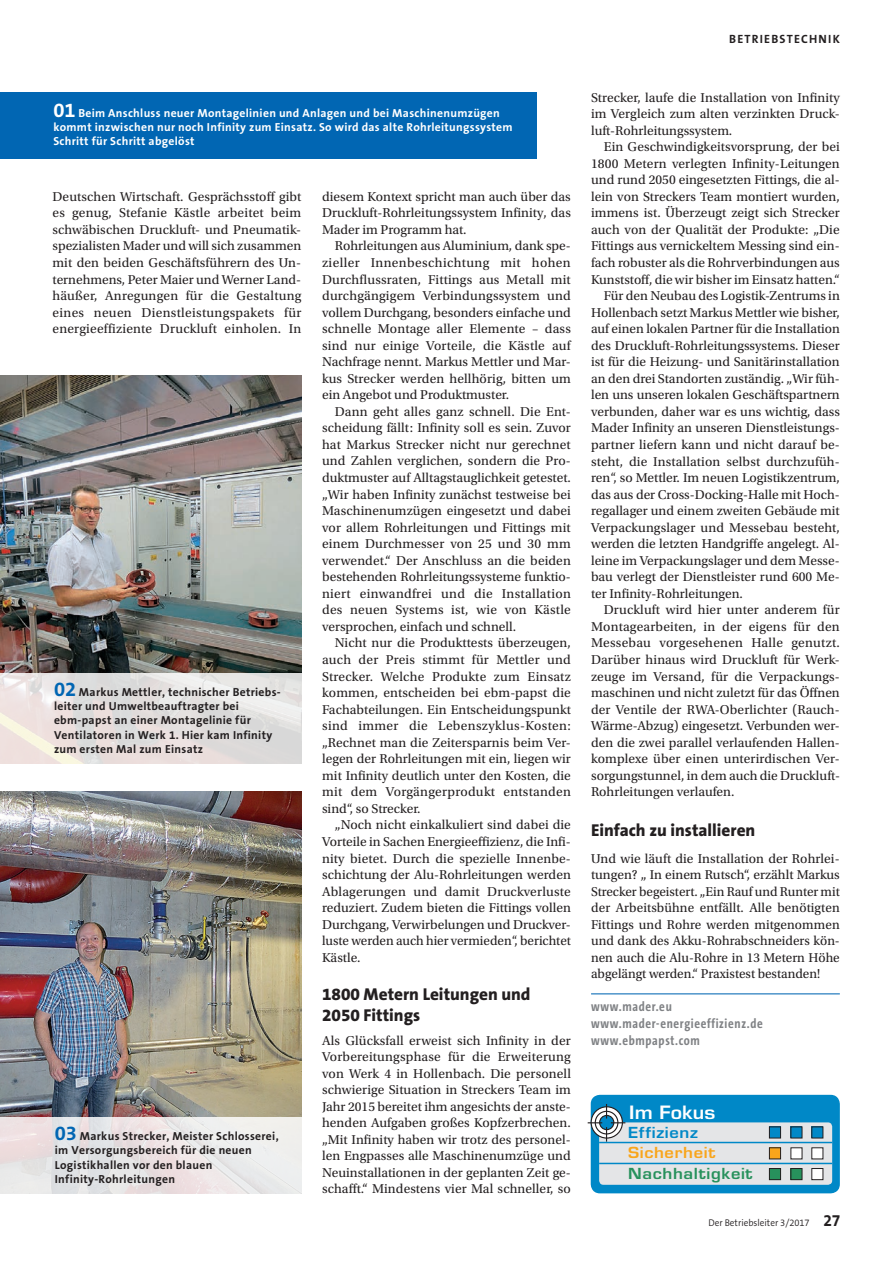
<style>
.page{position:relative;width:893px;height:1263px;background:#fff}
.page>*{position:absolute;margin:0;border:0;box-sizing:border-box;transform-origin:0 0}
.t1{font:18px "Square 721 Dm Normal";color:#fff;scale:1.09 1}
.Zwischentitel_2_zeil{font:800 17.25px/21px "The Sans B8";color:#231f20}
.Zwischentitel_1_zeil{font:800 17.25px "The Sans B8";color:#231f20}
.t2{font:14.85px "Square 721 Dm Normal";letter-spacing:.04em;color:#27915c;scale:1.11 1}
.t3{font:14.85px "Square 721 Dm Normal";letter-spacing:.04em;color:#f9a51b;scale:1.11 1}
.t4{font:14.85px "Square 721 Dm Normal";letter-spacing:.04em;color:#0088c7;scale:1.11 1}
.Grundschrift_9_pt_Ei{font:13.5px/16.5px "Utopia Std";letter-spacing:.005em;color:#231f20;text-align:justify}
.Grundschrift_9_pt{font:13.5px/16.5px "Utopia Std";letter-spacing:.005em;color:#231f20;text-align:justify}
.Firmenhinweis{font:700 13.5px/16.5px "The Sans Cd LF7";letter-spacing:.05em;color:#808285}
.Rubrizierungsebene{font:700 12px "The Sans B7";letter-spacing:.1em;color:#231f20}
.Bildunterschrift{font:700 11.7px/14.2px "The Sans B7";letter-spacing:.025em;color:#231f20}
.Bildunterschrift-2{font:700 11.7px/14.2px "The Sans B7";letter-spacing:.025em;color:#fff}
.t5{font:300 9.75px "The Sans B4";color:#231f20;scale:.95 1}
.s1{font-size:20.25px}
.s2{font-size:20.25px;color:#0166b3}
.s3{font-family:"The Sans B7";font-weight:700;font-size:16.5px}
</style>
<div class="page">
<img style="left:1px;top:375px;width:301px;height:298px">
<img style="left:0;top:791px;width:301px;height:326px">
<div style="left:591px;top:1095px;width:248px;height:97px;background:#0088c7;border-radius:9px"></div>
<div style="left:591px;top:1095px;width:249px;height:98px;border:2px solid #0088c7;border-radius:9px"></div>
<div style="left:599px;top:1122px;width:233px;height:63px;background:#e4e5e7;border-radius:4px"></div>
<svg style="left:588px;top:1104px;width:37px;height:38px"></svg>
<hr style="left:599px;top:1142px;width:233px;height:1px;background:#0088c7">
<hr style="left:599px;top:1163px;width:233px;height:1px;background:#0088c7">
<div style="left:769px;top:1127px;width:11px;height:11px;background:#0088c7"></div>
<div style="left:769px;top:1126px;width:12px;height:12px;border:1px solid #231f20"></div>
<div style="left:791px;top:1127px;width:11px;height:11px;background:#0088c7"></div>
<div style="left:812px;top:1127px;width:11px;height:11px;background:#0088c7"></div>
<div style="left:811px;top:1126px;width:12px;height:12px;border:1px solid #231f20"></div>
<div style="left:769px;top:1148px;width:11px;height:11px;background:#f9a51b"></div>
<div style="left:769px;top:1147px;width:12px;height:12px;border:1px solid #231f20"></div>
<div style="left:791px;top:1148px;width:11px;height:11px;background:#fff"></div>
<div style="left:812px;top:1148px;width:11px;height:11px;background:#fff"></div>
<div style="left:769px;top:1168px;width:11px;height:12px;background:#27915c"></div>
<div style="left:769px;top:1168px;width:12px;height:12px;border:1px solid #231f20"></div>
<div style="left:791px;top:1168px;width:11px;height:12px;background:#27915c"></div>
<div style="left:790px;top:1168px;width:12px;height:12px;border:1px solid #231f20"></div>
<div style="left:812px;top:1168px;width:11px;height:12px;background:#fff"></div>
<div style="left:811px;top:1168px;width:12px;height:12px;border:1px solid #231f20"></div>
<hr style="left:591px;top:993px;width:249px;height:1px;background:#0166b3">
<svg style="left:0;top:673px;width:302px;height:91px;background:#e5e0df"></svg>
<svg style="left:0;top:1117px;width:302px;height:77px;background:#e9e5e6"></svg>
<div style="left:0;top:92px;width:537px;height:67px;background:#0166b3"></div>
<p class="Rubrizierungsebene" style="left:729px;top:32px;width:112px">BETRIEBSTECHNIK</p>
<p class="Bildunterschrift-2" style="left:53px;top:106px;width:461px"><span class="s1">01</span> Beim Anschluss neuer Montagelinien und Anlagen und bei Maschinenumzügen kommt inzwischen nur noch Infinity zum Einsatz. So wird das alte Rohrleitungssystem<br>Schritt für Schritt abgelöst</p>
<p class="Grundschrift_9_pt" style="left:53px;top:188px;width:250px">Deutschen Wirtschaft. Gesprächsstoff gibt es genug, Stefanie Kästle arbeitet beim schwäbischen Druckluft- und Pneumatik&shy;spezialisten Mader und will sich zusammen mit den beiden Geschäftsführern des Un&shy;ternehmens, Peter Maier und Werner Land&shy;häußer, Anregungen für die Gestaltung eines neuen Dienstleistungspakets für energieeffiziente Druckluft einholen. In</p>
<p class="Bildunterschrift" style="left:54px;top:685px;width:228px"><span class="s2">02</span> Markus Mettler, technischer Betriebs&shy;leiter und Umweltbeauftragter bei ebm-papst an einer Montagelinie für Ventilatoren in Werk 1. Hier kam Infinity zum ersten Mal zum Einsatz</p>
<p class="Bildunterschrift" style="left:55px;top:1129px;width:225px"><span class="s2">03</span> Markus Strecker, Meister Schlosserei, im Versorgungsbereich für die neuen Logistikhallen vor den blauen Infinity-Rohrleitungen</p>
<p class="Grundschrift_9_pt" style="left:322px;top:188px;width:250px">diesem Kontext spricht man auch über das Druckluft-Rohrleitungssystem Infinity, das Mader im Programm hat.</p>
<p class="Grundschrift_9_pt_Ei" style="left:322px;top:238px;width:250px;text-indent:13px">Rohrleitungen aus Aluminium, dank spe&shy;zieller Innenbeschichtung mit hohen Durchflussraten, Fittings aus Metall mit durchgängigem Verbindungssystem und vollem Durchgang, besonders einfache und schnelle Montage aller Elemente – dass sind nur einige Vorteile, die Kästle auf Nachfrage nennt. Markus Mettler und Mar&shy;kus Strecker werden hellhörig, bitten um ein Angebot und Produktmuster.</p>
<p class="Grundschrift_9_pt_Ei" style="left:322px;top:403px;width:250px;text-indent:13px">Dann geht alles ganz schnell. Die Ent&shy;scheidung fällt: Infinity soll es sein. Zuvor hat Markus Strecker nicht nur gerechnet und Zahlen verglichen, sondern die Pro&shy;duktmuster auf Alltagstauglichkeit getestet. „Wir haben Infinity zunächst testweise bei Maschinenumzügen eingesetzt und dabei vor allem Rohrleitungen und Fittings mit einem Durchmesser von 25 und 30 mm verwendet.“ Der Anschluss an die beiden bestehenden Rohrleitungssysteme funktio&shy;niert einwandfrei und die Installation des neuen Systems ist, wie von Kästle versprochen, einfach und schnell.</p>
<p class="Grundschrift_9_pt_Ei" style="left:322px;top:635px;width:250px;text-align:left;text-indent:13px">Nicht nur die Produkttests überzeugen, auch der Preis stimmt für Mettler und Strecker. Welche Produkte zum Einsatz kommen, entscheiden bei ebm-papst die Fachabteilungen. Ein Entscheidungspunkt sind immer die Lebenszyklus-Kosten: „Rechnet man die Zeitersparnis beim Ver&shy;legen der Rohrleitungen mit ein, liegen wir mit Infinity deutlich unter den Kosten, die mit dem Vorgängerprodukt entstanden sind“, so Strecker.</p>
<p class="Grundschrift_9_pt_Ei" style="left:322px;top:817px;width:250px;text-indent:13px">„Noch nicht einkalkuliert sind dabei die Vorteile in Sachen Energieeffizienz, die Infi&shy;nity bietet. Durch die spezielle Innenbe&shy;schichtung der Alu-Rohrleitungen werden Ablagerungen und damit Druckverluste reduziert. Zudem bieten die Fittings vollen Durchgang, Verwirbelungen und Druckver&shy;luste werden auch hier vermieden“, berichtet Kästle.</p>
<p class="Zwischentitel_2_zeil" style="left:322px;top:984px;width:210px">1800 Metern Leitungen und<br>2050 Fittings</p>
<p class="Grundschrift_9_pt" style="left:322px;top:1032px;width:250px">Als Glücksfall erweist sich Infinity in der Vorbereitungsphase für die Erweiterung von Werk 4 in Hollenbach. Die personell schwierige Situation in Streckers Team im Jahr 2015 bereitet ihm angesichts der anste&shy;henden Aufgaben großes Kopfzerbrechen. „Mit Infinity haben wir trotz des personel&shy;len Engpasses alle Maschinenumzüge und Neuinstallationen in der geplanten Zeit ge&shy;schafft.“ Mindestens vier Mal schneller, so</p>
<p class="Grundschrift_9_pt" style="left:591px;top:89px;width:250px">Strecker, laufe die Installation von Infinity im Vergleich zum alten verzinkten Druck&shy;luft-Rohrleitungssystem.</p>
<p class="Grundschrift_9_pt_Ei" style="left:591px;top:139px;width:250px;text-indent:13px">Ein Geschwindigkeitsvorsprung, der bei 1800 Metern verlegten Infinity-Leitungen und rund 2050 eingesetzten Fittings, die al&shy;lein von Streckers Team montiert wurden, immens ist. Überzeugt zeigt sich Strecker auch von der Qualität der Produkte: „Die Fittings aus vernickeltem Messing sind ein&shy;fach robuster als die Rohrverbindungen aus Kunststoff, die wir bisher im Einsatz hatten.“</p>
<p class="Grundschrift_9_pt_Ei" style="left:591px;top:288px;width:250px;text-indent:13px">Für den Neubau des Logistik-Zentrums in Hollenbach setzt Markus Mettler wie bisher, auf einen lokalen Partner für die Installation des Druckluft-Rohrleitungssystems. Dieser ist für die Heizung- und Sanitärinstallation an den drei Standorten zuständig. „Wir füh&shy;len uns unseren lokalen Geschäftspartnern verbunden, daher war es uns wichtig, dass Mader Infinity an unseren Dienstleistungs&shy;partner liefern kann und nicht darauf be&shy;steht, die Installation selbst durchzufüh&shy;ren“, so Mettler. Im neuen Logistikzentrum, das aus der Cross-Docking-Halle mit Hoch&shy;regallager und einem zweiten Gebäude mit Verpackungslager und Messebau besteht, werden die letzten Handgriffe angelegt. Al&shy;leine im Verpackungslager und dem Messe&shy;bau verlegt der Dienstleister rund 600 Me&shy;ter Infinity-Rohrleitungen.</p>
<p class="Grundschrift_9_pt_Ei" style="left:591px;top:602px;width:250px;text-align:left;text-indent:13px">Druckluft wird hier unter anderem für Montagearbeiten, in der eigens für den Messebau vorgesehenen Halle genutzt.<br>Darüber hinaus wird Druckluft für Werk&shy;zeuge im Versand, für die Verpackungs&shy;maschinen und nicht zuletzt für das Öffnen der Ventile der RWA-Oberlichter (Rauch-Wärme-Abzug) eingesetzt. Verbunden wer&shy;den die zwei parallel verlaufenden Hallen&shy;komplexe über einen unterirdischen Ver&shy;sorgungstunnel, in dem auch die Druckluft-Rohrleitungen verlaufen.</p>
<p class="Zwischentitel_1_zeil" style="left:591px;top:821px;width:166px">Einfach zu installieren</p>
<p class="Grundschrift_9_pt" style="left:591px;top:850px;width:250px">Und wie läuft die Installation der Rohrlei&shy;tungen? „ In einem Rutsch“, erzählt Markus Strecker begeistert. „Ein Rauf und Runter mit der Arbeitsbühne entfällt. Alle benötigten Fittings und Rohre werden mitgenommen und dank des Akku-Rohrabschneiders kön&shy;nen auch die Alu-Rohre in 13 Metern Höhe abgelängt werden.“ Praxistest bestanden!</p>
<p class="Firmenhinweis" style="left:591px;top:999px;width:173px">www.mader.eu www.mader-energieeffizienz.de www.ebmpapst.com</p>
<p class="t1" style="left:629px;top:1101px;width:80px">Im Fokus</p>
<p class="t4" style="left:628px;top:1123px;width:64px">Effizienz</p>
<p class="t3" style="left:628px;top:1143px;width:80px">Sicherheit</p>
<p class="t2" style="left:628px;top:1164px;width:114px">Nachhaltigkeit</p>
<p class="t5" style="left:708px;top:1218px;width:141px">Der Betriebsleiter 3/2017 <span class="s3">27</span></p>
</div>
